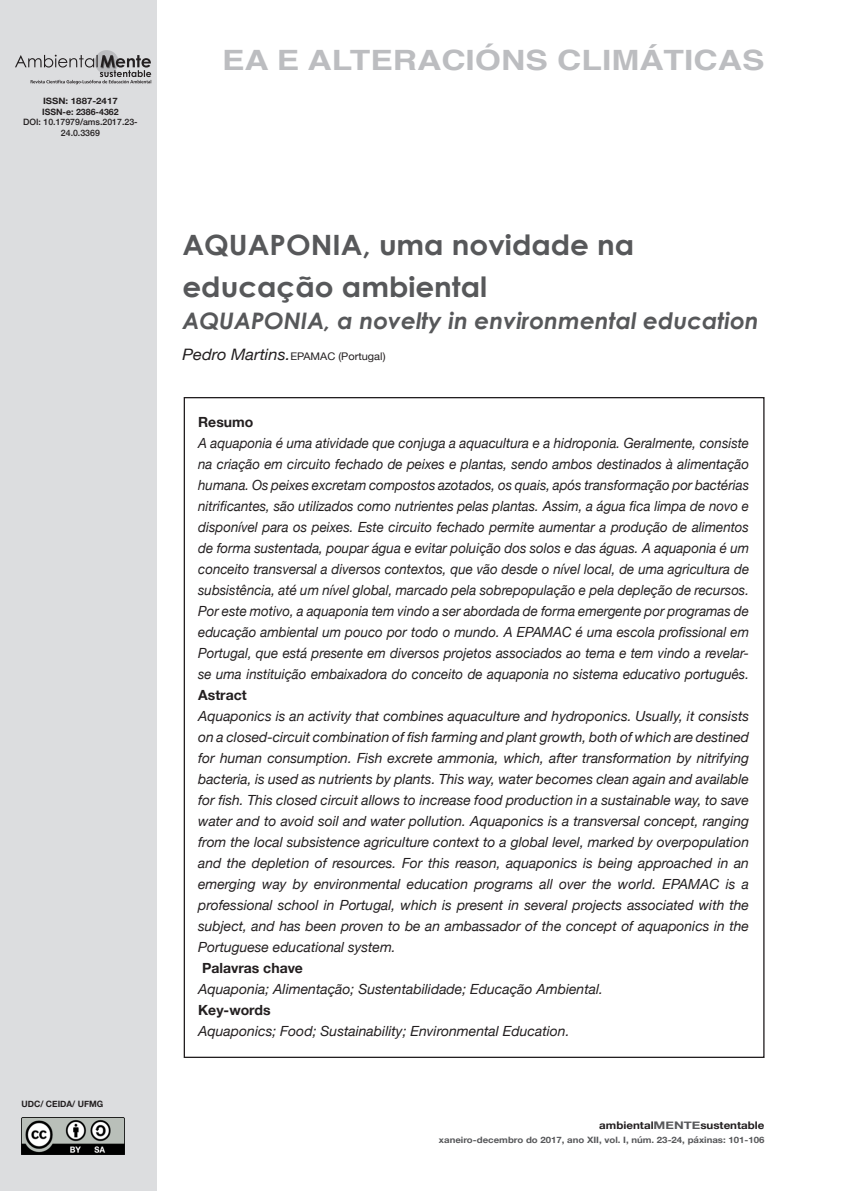
<style>
.page{position:relative;width:844px;height:1191px;background:#fff}
.page>*{position:absolute;margin:0;border:0;box-sizing:border-box;transform-origin:0 0}
.t1{font:700 28px/42px "Century Gothic";color:#57585a;scale:1.05 1}
.t2{font:700 28px "Helvetica";color:#bcbdc0;scale:1.2 1}
.t3{font:italic 700 22.75px "Century Gothic";color:#57585a}
.t4{font:700 17.5px "Century Gothic";color:#57585a;scale:1.1 1}
.t5{font:italic 14px/21px "Helvetica Neue";color:#231f20;text-align:justify}
.t6{font:italic 14px/21px "Helvetica Neue";color:#231f20;text-align:justify;scale:.95 1}
.t7{font:700 14px "Helvetica Neue";color:#231f20}
.t8{font:10.5px "Helvetica Neue";color:#231f20;scale:1.05 1}
.t9{font:700 10.5px "Helvetica Neue";color:#231f20;scale:1.1 1}
.t10{font:700 8.75px "Helvetica Neue";color:#57585a;scale:1.1 1}
.t11{font:500 8.75px/10.5px "Helvetica Neue";color:#231f20;text-align:center}
.t12{font:700 8.75px/10.5px "Helvetica Neue";color:#231f20;scale:1.1 1}
.t13{font:700 8.75px "Helvetica Neue";color:#231f20}
.s1{font-style:italic;font-size:15.75px}
.s2{color:#57585a}
</style>
<div class="page">
<div style="left:0;top:0;width:157px;height:1191px;background:#dcdddf"></div>
<div style="left:95px;top:50px;width:24px;height:24px;background:#bcbdc0;border-radius:50%"></div>
<svg style="left:15px;top:55px;width:136px;height:29px"></svg>
<img style="left:21px;top:1117px;width:104px;height:37px">
<p class="t12" style="left:42px;top:95px;width:71px">ISSN: 1887-2417<br>ISSN-e: 2386-4362</p>
<p class="t11" style="left:23px;top:116px;width:116px">DOI: 10.17979/ams.2017.23-<br>24.0.3369</p>
<p class="t13" style="left:21px;top:1098px;width:83px">UDC/ CEIDA/ UFMG</p>
<h1 class="t2" style="left:222px;top:49px;width:453px">EA E ALTERACIÓNS CLIMÁTICAS</h1>
<h1 class="t1" style="left:182px;top:223px;width:432px">AQUAPONIA, uma novidade na educação ambiental</h1>
<h2 class="t3" style="left:182px;top:306px;width:577px">AQUAPONIA, a novelty in environmental education</h2>
<p class="t8" style="left:182px;top:350px;width:195px"><span class="s1">Pedro Martins.</span>EPAMAC (Portugal)</p>
<p class="t7" style="left:198px;top:413px;width:57px">Resumo</p>
<p class="t6" style="left:198px;top:432px;width:581px">A aquaponia é uma atividade que conjuga a aquacultura e a hidroponia. Geralmente, consiste na criação em circuito fechado de peixes e plantas, sendo ambos destinados à alimentação humana. Os peixes excretam compostos azotados, os quais, após transformação por bactérias nitrificantes, são utilizados como nutrientes pelas plantas. Assim, a água fica limpa de novo e disponível para os peixes. Este circuito fechado permite aumentar a produção de alimentos de forma sustentada, poupar água e evitar poluição dos solos e das águas. A aquaponia é um conceito transversal a diversos contextos, que vão desde o nível local, de uma agricultura de subsistência, até um nível global, marcado pela sobrepopulação e pela depleção de recursos.<br>Por este motivo, a aquaponia tem vindo a ser abordada de forma emergente por programas de educação ambiental um pouco por todo o mundo. A EPAMAC é uma escola profissional em Portugal, que está presente em diversos projetos associados ao tema e tem vindo a revelar&shy;se uma instituição embaixadora do conceito de aquaponia no sistema educativo português.</p>
<p class="t7" style="left:198px;top:686px;width:50px">Astract</p>
<p class="t5" style="left:198px;top:705px;width:552px">Aquaponics is an activity that combines aquaculture and hydroponics. Usually, it consists on a closed-circuit combination of fish farming and plant growth, both of which are destined for human consumption. Fish excrete ammonia, which, after transformation by nitrifying bacteria, is used as nutrients by plants. This way, water becomes clean again and available for fish. This closed circuit allows to increase food production in a sustainable way, to save water and to avoid soil and water pollution. Aquaponics is a transversal concept, ranging from the local subsistence agriculture context to a global level, marked by overpopulation and the depletion of resources. For this reason, aquaponics is being approached in an emerging way by environmental education programs all over the world. EPAMAC is a professional school in Portugal, which is present in several projects associated with the subject, and has been proven to be an ambassador of the concept of aquaponics in the Portuguese educational system.</p>
<p class="t7" style="left:202px;top:959px;width:102px">Palavras chave</p>
<p class="t5" style="left:198px;top:978px;width:406px">Aquaponia; Alimentação; Sustentabilidade; Educação Ambiental.</p>
<p class="t7" style="left:198px;top:1001px;width:74px">Key-words</p>
<p class="t5" style="left:198px;top:1020px;width:373px">Aquaponics; Food; Sustainability; Environmental Education.</p>
<p class="t9" style="left:599px;top:1118px;width:152px">ambiental<span class="s2">MENTE</span>sustentable</p>
<p class="t10" style="left:439px;top:1134px;width:297px">xaneiro-decembro do 2017, ano XII, vol. I, núm. 23-24, páxinas: 101-106</p>
<p class="t4" style="left:732px;top:1130px;width:31px">101</p>
</div>
